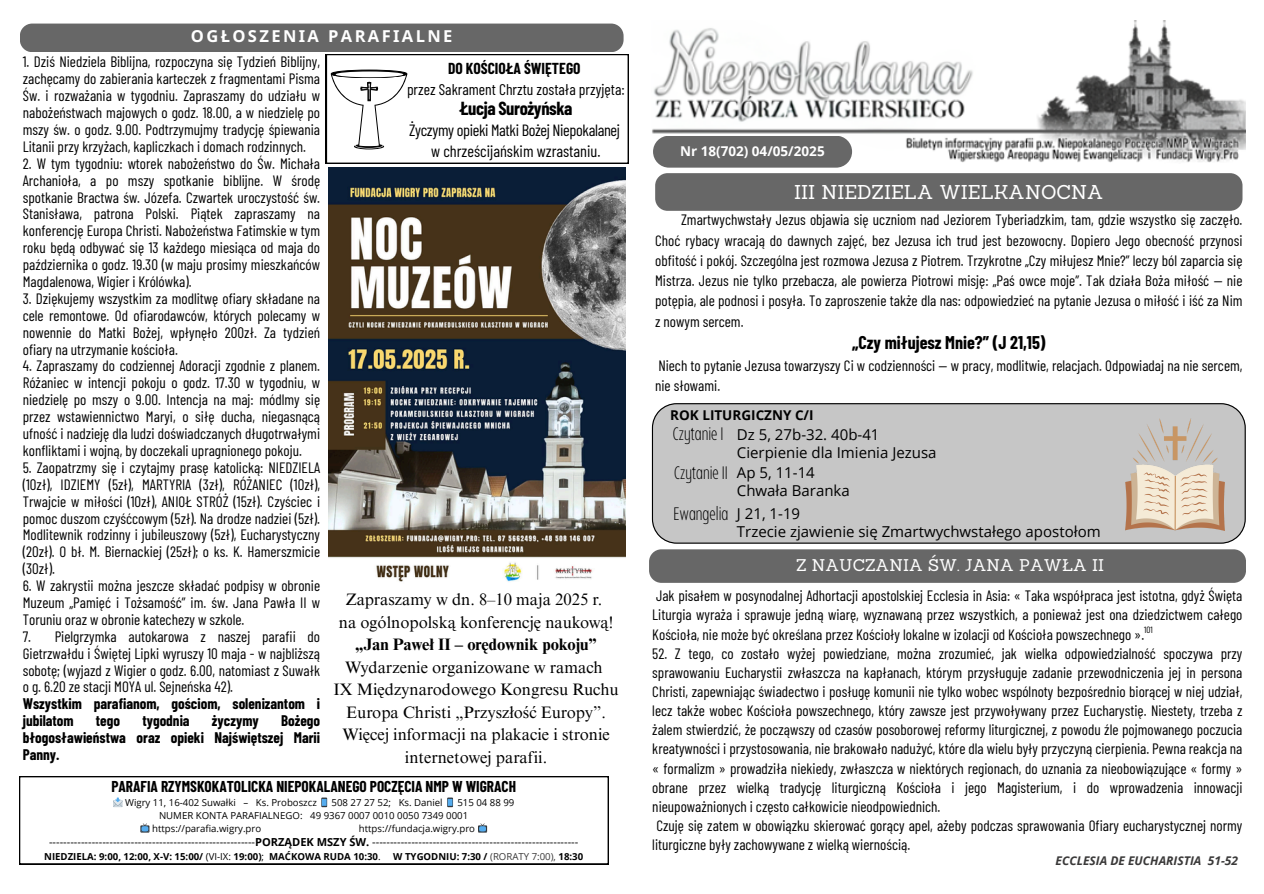
<style>
.page{position:relative;width:1264px;height:894px;background:#fff}
.page>*{position:absolute;margin:0;border:0;box-sizing:border-box;transform-origin:0 0}
.t1{font:19.5px "Sanchez";color:#fff}
.t2{font:700 18.45px "Barlow Condensed";letter-spacing:-.02em;color:#000}
.t3{font:200 condensed 18px "Balgin";color:#000}
.t4{font:700 18px "Barlow Condensed";color:#000}
.t5{font:16.65px/22.5px "Times NRMT Pro";color:#000;text-align:center}
.t6{font:16.5px "Sanchez";color:#fff}
.t7{font:700 16.5px "Noto Sans";letter-spacing:.145em;color:#fff}
.t8{font:16.2px/20.2px "Barlow Condensed";letter-spacing:-.02em;color:#000;text-align:center}
.t9{font:15.45px "Barlow Condensed";color:#000}
.t10{font:700 15.45px "Barlow Condensed";color:#000}
.t11{font:700 15.3px "Barlow Condensed";color:#000}
.t12{font:15px/17px "Barlow Condensed";color:#000;text-align:justify}
.t13{font:15px/18px "Open Sans";color:#000}
.t14{font:700 15px/17px "Barlow Condensed";color:#000;text-align:justify}
.t15{font:700 13.5px "Open Sans";color:#fff}
.t16{font:700 13.5px "Open Sans";color:#000}
.t17{font:italic 700 12px "Open Sans";color:#3a3939}
.t18{font:11.1px "Open Sans";color:#000}
.t19{font:9.6px "Open Sans";color:#000}
.t20{font:700 9.6px "Open Sans";color:#000}
.t21{font:9px "Barlow Condensed";color:#000}
.s1{font-weight:700}
.s2{font-weight:400}
.s3{font-weight:400;color:#3a3939}
</style>
<div class="page">
<img style="left:652px;top:21px;width:593px;height:142px">
<div style="left:653px;top:136px;width:199px;height:32px;background:#676767;border-radius:16px"></div>
<div style="left:655px;top:173px;width:587px;height:38px;background:#676767;border-radius:12px"></div>
<svg style="left:19px;top:776px;width:589px;height:87px"></svg>
<div style="left:20px;top:24px;width:603px;height:28px;background:#676767;border-radius:12px"></div>
<div style="left:652px;top:403px;width:593px;height:140px;background:#c6c6c6"></div>
<img style="left:1125px;top:418px;width:99px;height:112px">
<div style="left:649px;top:549px;width:596px;height:33px;background:#676767;border-radius:12px"></div>
<svg style="left:326px;top:54px;width:302px;height:109px"></svg>
<img style="left:328px;top:168px;width:298px;height:414px">
<svg style="left:113px;top:797px;width:10px;height:10px"></svg>
<svg style="left:321px;top:797px;width:6px;height:10px"></svg>
<svg style="left:447px;top:797px;width:6px;height:10px"></svg>
<svg style="left:140px;top:823px;width:9px;height:9px"></svg>
<svg style="left:478px;top:823px;width:9px;height:9px"></svg>
<p class="t7" style="left:191px;top:24px;width:263px">OGŁOSZENIA PARAFIALNE</p>
<h2 class="t12" style="left:23px;top:53px;width:299px">1. Dziś Niedziela Biblijna, rozpoczyna się Tydzień Biblijny, zachęcamy do zabierania karteczek z fragmentami Pisma Św. i rozważania w tygodniu. Zapraszamy do udziału w nabożeństwach majowych o godz. 18.00, a w niedzielę po mszy św. o godz. 9.00. Podtrzymujmy tradycję śpiewania Litanii przy krzyżach, kapliczkach i domach rodzinnych.</h2>
<h2 class="t12" style="left:23px;top:154px;width:299px">2. W tym tygodniu: wtorek nabożeństwo do Św. Michała Archanioła, a po mszy spotkanie biblijne. W środę spotkanie Bractwa św. Józefa. Czwartek uroczystość św.<br>Stanisława, patrona Polski. Piątek zapraszamy na konferencję Europa Christi. Nabożeństwa Fatimskie w tym roku będą odbywać się 13 każdego miesiąca od maja do października o godz. 19.30 (w maju prosimy mieszkańców Magdalenowa, Wigier i Królówka).</h2>
<h2 class="t12" style="left:23px;top:289px;width:299px">3. Dziękujemy wszystkim za modlitwę ofiary składane na cele remontowe. Od ofiarodawców, których polecamy w nowennie do Matki Bożej, wpłynęło 200zł. Za tydzień ofiary na utrzymanie kościoła.</h2>
<h2 class="t12" style="left:23px;top:357px;width:299px">4. Zapraszamy do codziennej Adoracji zgodnie z planem.<br>Różaniec w intencji pokoju o godz. 17.30 w tygodniu, w niedzielę po mszy o 9.00. Intencja na maj: módlmy się przez wstawiennictwo Maryi, o siłę ducha, niegasnącą ufność i nadzieję dla ludzi doświadczanych długotrwałymi konfliktami i wojną, by doczekali upragnionego pokoju.</h2>
<h2 class="t12" style="left:23px;top:458px;width:299px">5. Zaopatrzmy się i czytajmy prasę katolicką: NIEDZIELA (10zł), IDZIEMY (5zł), MARTYRIA (3zł), RÓŻANIEC (10zł), Trwajcie w miłości (10zł), ANIOŁ STRÓŻ (15zł). Czyściec i pomoc duszom czyśćcowym (5zł). Na drodze nadziei (5zł).<br>Modlitewnik rodzinny i jubileuszowy (5zł), Eucharystyczny (20zł). O bł. M. Biernackiej (25zł); o ks. K. Hamerszmicie (30zł).</h2>
<h2 class="t12" style="left:23px;top:576px;width:299px">6. W zakrystii można jeszcze składać podpisy w obronie Muzeum „Pamięć i Tożsamość” im. św. Jana Pawła II w Toruniu oraz w obronie katechezy w szkole.</h2>
<h2 class="t12" style="left:23px;top:627px;width:299px;text-align:left">7. Pielgrzymka autokarowa z naszej parafii do Gietrzwałdu i Świętej Lipki wyruszy 10 maja - w najbliższą sobotę; (wyjazd z Wigier o godz. 6.00, natomiast z Suwałk o g. 6.20 ze stacji MOYA ul. Sejneńska 42).<br><span class="s1">Wszystkim parafianom, gościom, solenizantom i jubilatom</span></h2>
<h2 class="t14" style="left:23px;top:711px;width:299px;text-indent:258px">Bożego błogosławieństwa oraz opieki Najświętszej Marii Panny.</h2>
<h2 class="t14" style="left:96px;top:711px;width:26px">tego</h2>
<h2 class="t14" style="left:142px;top:711px;width:49px">tygodnia</h2>
<h2 class="t14" style="left:212px;top:711px;width:48px">życzymy</h2>
<p class="t10" style="left:448px;top:59px;width:134px">DO KOŚCIOŁA ŚWIĘTEGO</p>
<p class="t9" style="left:407px;top:79px;width:219px">przez Sakrament Chrztu została przyjęta:</p>
<p class="t2" style="left:459px;top:96px;width:114px">Łucja Surożyńska</p>
<p class="t8" style="left:409px;top:120px;width:212px">Życzymy opieki Matki Bożej Niepokalanej w chrześcijańskim wzrastaniu.</p>
<h5 class="t5" style="left:333px;top:590px;width:287px">Zapraszamy w dn. 8–10 maja 2025 r.<br>na ogólnopolską konferencję naukową! <span class="s1">„Jan Paweł II – orędownik pokoju” </span>Wydarzenie organizowane w ramach<br>IX Międzynarodowego Kongresu Ruchu Europa Christi „Przyszłość Europy”.<br>Więcej informacji na plakacie i stronie internetowej parafii.</h5>
<p class="t11" style="left:111px;top:776px;width:406px">PARAFIA RZYMSKOKATOLICKA NIEPOKALANEGO POCZĘCIA NMP W WIGRACH</p>
<p class="t19" style="left:125px;top:795px;width:193px">Wigry 11, 16-402 Suwałki – Ks. Proboszcz</p>
<p class="t19" style="left:331px;top:795px;width:113px">508 27 27 52; Ks. Daniel</p>
<p class="t19" style="left:457px;top:795px;width:58px">515 04 88 99</p>
<p class="t19" style="left:159px;top:808px;width:310px">NUMER KONTA PARAFIALNEGO: 49 9367 0007 0010 0050 7349 0001</p>
<p class="t19" style="left:152px;top:821px;width:111px">https://parafia.wigry.pro</p>
<p class="t19" style="left:359px;top:821px;width:118px">https://fundacja.wigry.pro</p>
<p class="t18" style="left:49px;top:834px;width:531px">----------------------------------------------------------<span class="s1">PORZĄDEK MSZY ŚW.</span> ----------------------------------------------------------</p>
<p class="t20" style="left:44px;top:849px;width:338px">NIEDZIELA: 9:00, 12:00, X-V: 15:00/ <span class="s2">(VI-IX:</span> 19:00)<span class="s2">;</span> MAĆKOWA RUDA 10:30<span class="s2">.</span></p>
<p class="t20" style="left:393px;top:849px;width:191px">W TYGODNIU: 7:30 / <span class="s3">(RORATY 7:00),</span> 18:30</p>
<h5 class="t15" style="left:680px;top:141px;width:146px">Nr 18(702) 04/05/2025</h5>
<p class="t1" style="left:794px;top:179px;width:311px">III NIEDZIELA WIELKANOCNA</p>
<h2 class="t12" style="left:655px;top:209px;width:589px;line-height:20.2px;text-indent:26px">Zmartwychwstały Jezus objawia się uczniom nad Jeziorem Tyberiadzkim, tam, gdzie wszystko się zaczęło.<br>Choć rybacy wracają do dawnych zajęć, bez Jezusa ich trud jest bezowocny. Dopiero Jego obecność przynosi obfitość i pokój. Szczególna jest rozmowa Jezusa z Piotrem. Trzykrotne „Czy miłujesz Mnie?” leczy ból zaparcia się Mistrza. Jezus nie tylko przebacza, ale powierza Piotrowi misję: „Paś owce moje”. Tak działa Boża miłość — nie potępia, ale podnosi i posyła. To zaproszenie także dla nas: odpowiedzieć na pytanie Jezusa o miłość i iść za Nim z nowym sercem.</h2>
<h2 class="t4" style="left:852px;top:331px;width:195px">„Czy miłujesz Mnie?” (J 21,15)</h2>
<h2 class="t12" style="left:655px;top:354px;width:589px;line-height:20.2px">Niech to pytanie Jezusa towarzyszy Ci w codzienności — w pracy, modlitwie, relacjach. Odpowiadaj na nie sercem, nie słowami.</h2>
<p class="t16" style="left:670px;top:405px;width:145px">ROK LITURGICZNY C/I</p>
<p class="t3" style="left:673px;top:426px;width:52px">Czytanie I</p>
<h1 class="t13" style="left:737px;top:424px;width:201px">Dz 5, 27b-32. 40b-41<br>Cierpienie dla Imienia Jezusa</h1>
<h5 class="t3" style="left:674px;top:465px;width:55px">Czytanie II</h5>
<h6 class="t13" style="left:737px;top:462px;width:114px">Ap 5, 11-14<br>Chwała Baranka</h6>
<p class="t3" style="left:673px;top:506px;width:56px">Ewangelia</p>
<h2 class="t13" style="left:737px;top:504px;width:365px">J 21, 1-19<br>Trzecie zjawienie się Zmartwychwstałego apostołom</h2>
<h5 class="t6" style="left:796px;top:554px;width:309px">Z NAUCZANIA ŚW. JANA PAWŁA II</h5>
<h5 class="t12" style="left:652px;top:585px;width:591px;line-height:19.2px">Jak pisałem w posynodalnej Adhortacji apostolskiej Ecclesia in Asia: « Taka współpraca jest istotna, gdyż Święta Liturgia wyraża i sprawuje jedną wiarę, wyznawaną przez wszystkich, a ponieważ jest ona dziedzictwem całego Kościoła, nie może być określana przez Kościoły lokalne w izolacji od Kościoła powszechnego ».</h5>
<h5 class="t21" style="left:1144px;top:623px;width:10px">101</h5>
<h5 class="t12" style="left:652px;top:643px;width:591px;line-height:19.2px;text-align:left">52. Z tego, co zostało wyżej powiedziane, można zrozumieć, jak wielka odpowiedzialność spoczywa przy sprawowaniu Eucharystii zwłaszcza na kapłanach, którym przysługuje zadanie przewodniczenia jej in persona Christi, zapewniając świadectwo i posługę komunii nie tylko wobec wspólnoty bezpośrednio biorącej w niej udział, lecz także wobec Kościoła powszechnego, który zawsze jest przywoływany przez Eucharystię. Niestety, trzeba z żalem stwierdzić, że począwszy od czasów posoborowej reformy liturgicznej, z powodu źle pojmowanego poczucia kreatywności i przystosowania, nie brakowało nadużyć, które dla wielu były przyczyną cierpienia. Pewna reakcja na « formalizm » prowadziła niekiedy, zwłaszcza w niektórych regionach, do uznania za nieobowiązujące « formy » obrane przez wielką tradycję liturgiczną Kościoła i jego Magisterium, i do wprowadzenia innowacji nieupoważnionych i często całkowicie nieodpowiednich.<br>Czuję się zatem w obowiązku skierować gorący apel, ażeby podczas sprawowania Ofiary eucharystycznej normy liturgiczne były zachowywane z wielką wiernością.</h5>
<h4 class="t17" style="left:1055px;top:851px;width:184px">ECCLESIA DE EUCHARISTIA 51-52</h4>
</div>
